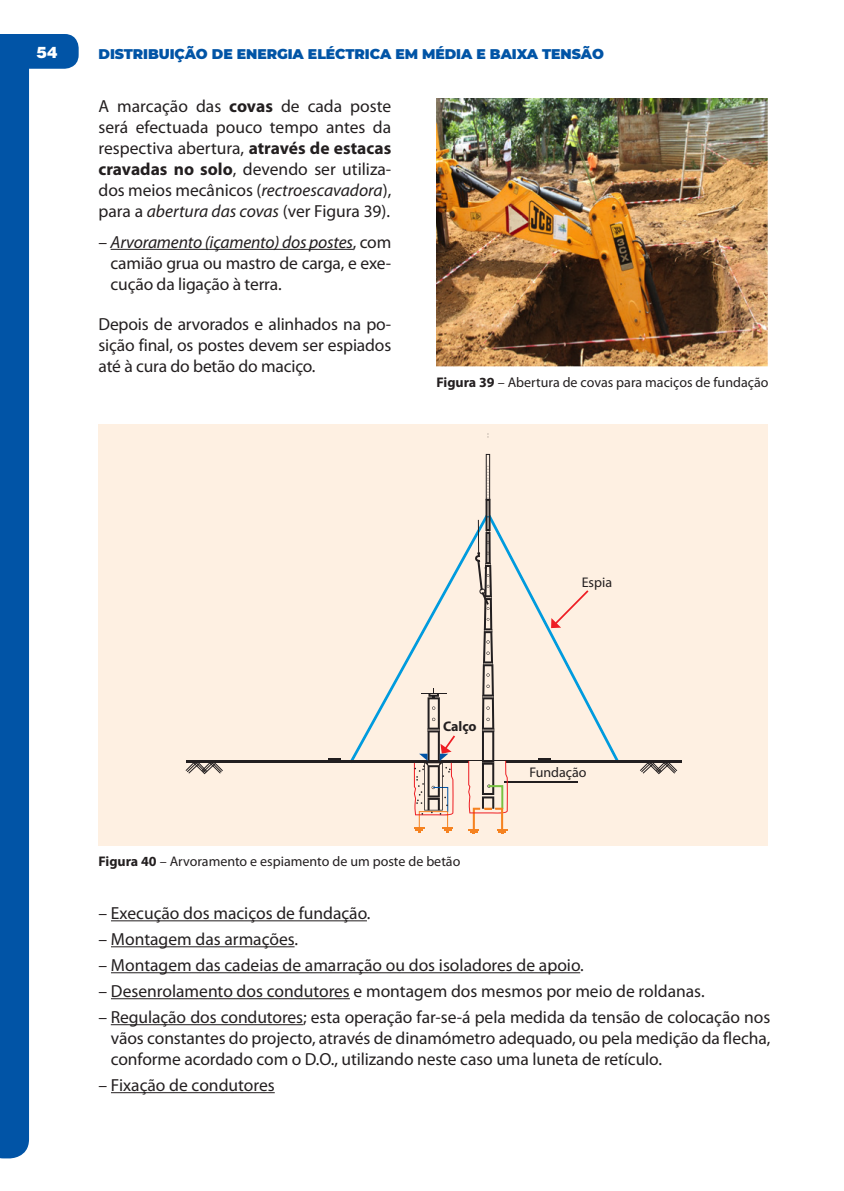
<style>
.page{position:relative;width:844px;height:1191px;background:#fff}
.page>*{position:absolute;margin:0;border:0;box-sizing:border-box;transform-origin:0 0}
.t1{font:17.5px/21px "Myriad Pro";color:#231f20;text-align:justify}
.t2{font:900 15.75px "Helvetica LT Std";color:#fff}
.t3{font:14px "Myriad Pro";color:#231f20}
.t4{font:900 14px "Montserrat";letter-spacing:-.005em;color:#0154a6}
.t5{font:700 14px "Myriad Pro";letter-spacing:-.005em;color:#231f20}
.s1{font-weight:700}
.s2{font-style:italic}
</style>
<div class="page">
<svg style="left:0;top:34px;width:79px;height:1124px"></svg>
<div style="left:98px;top:424px;width:670px;height:422px;background:#fef0e2"></div>
<hr style="left:111px;top:249px;width:242px;height:1px;background:#231f20">
<img style="left:436px;top:98px;width:331px;height:269px">
<hr style="left:186px;top:760px;width:283px;height:2px;background:#231f20">
<hr style="left:506px;top:760px;width:175px;height:2px;background:#231f20">
<svg style="left:328px;top:758px;width:13px;height:2px"></svg>
<svg style="left:486px;top:454px;width:4px;height:12px"></svg>
<hr style="left:487px;top:455px;width:2px;height:44px;background:#231f20">
<svg style="left:640px;top:762px;width:37px;height:12px"></svg>
<svg style="left:185px;top:762px;width:38px;height:12px"></svg>
<svg style="left:348px;top:466px;width:272px;height:368px"></svg>
<hr style="left:111px;top:920px;width:256px;height:1px;background:#231f20">
<hr style="left:111px;top:946px;width:183px;height:1px;background:#231f20">
<hr style="left:111px;top:972px;width:469px;height:1px;background:#231f20">
<hr style="left:111px;top:998px;width:239px;height:1px;background:#231f20">
<hr style="left:111px;top:1024px;width:192px;height:1px;background:#231f20">
<hr style="left:111px;top:1092px;width:164px;height:1px;background:#231f20">
<p class="t2" style="left:37px;top:42px;width:23px">54</p>
<p class="t4" style="left:98px;top:43px;width:507px">DISTRIBUIÇÃO DE ENERGIA ELÉCTRICA EM MÉDIA E BAIXA TENSÃO</p>
<p class="t1" style="left:98px;top:95px;width:294px">A marcação das <span class="s1">covas</span> de cada poste será efectuada pouco tempo antes da respectiva abertura, <span class="s1">através de estacas cravadas no solo</span>, devendo ser utiliza&shy;dos meios mecânicos (<span class="s2">rectroescavadora</span>), para a <span class="s2">abertura das covas</span> (ver Figura 39).</p>
<p class="t1" style="left:111px;top:231px;width:282px;text-indent:-12px">– <span class="s2">Arvoramento (içamento) dos postes</span>, com camião grua ou mastro de carga, e exe&shy;cução da ligação à terra.</p>
<p class="t1" style="left:98px;top:314px;width:294px">Depois de arvorados e alinhados na po&shy;sição final, os postes devem ser espiados até à cura do betão do maciço.</p>
<p class="t3" style="left:436px;top:374px;width:333px"><span class="s1">Figura 39</span> – Abertura de covas para maciços de fundação</p>
<p class="t5" style="left:443px;top:717px;width:35px">Calço</p>
<p class="t3" style="left:581px;top:573px;width:32px">Espia</p>
<p class="t3" style="left:529px;top:763px;width:59px">Fundação</p>
<p class="t3" style="left:98px;top:853px;width:363px"><span class="s1">Figura 40</span> – Arvoramento e espiamento de um poste de betão</p>
<p class="t1" style="left:98px;top:902px;width:273px">– Execução dos maciços de fundação.</p>
<p class="t1" style="left:98px;top:928px;width:201px">– Montagem das armações.</p>
<p class="t1" style="left:98px;top:954px;width:487px">– Montagem das cadeias de amarração ou dos isoladores de apoio.</p>
<p class="t1" style="left:98px;top:980px;width:607px">– Desenrolamento dos condutores e montagem dos mesmos por meio de roldanas.</p>
<p class="t1" style="left:111px;top:1006px;width:661px;text-indent:-12px">– Regulação dos condutores; esta operação far-se-á pela medida da tensão de colocação nos vãos constantes do projecto, através de dinamómetro adequado, ou pela medição da flecha, conforme acordado com o D.O., utilizando neste caso uma luneta de retículo.</p>
<p class="t1" style="left:98px;top:1074px;width:178px">– Fixação de condutores</p>
</div>
